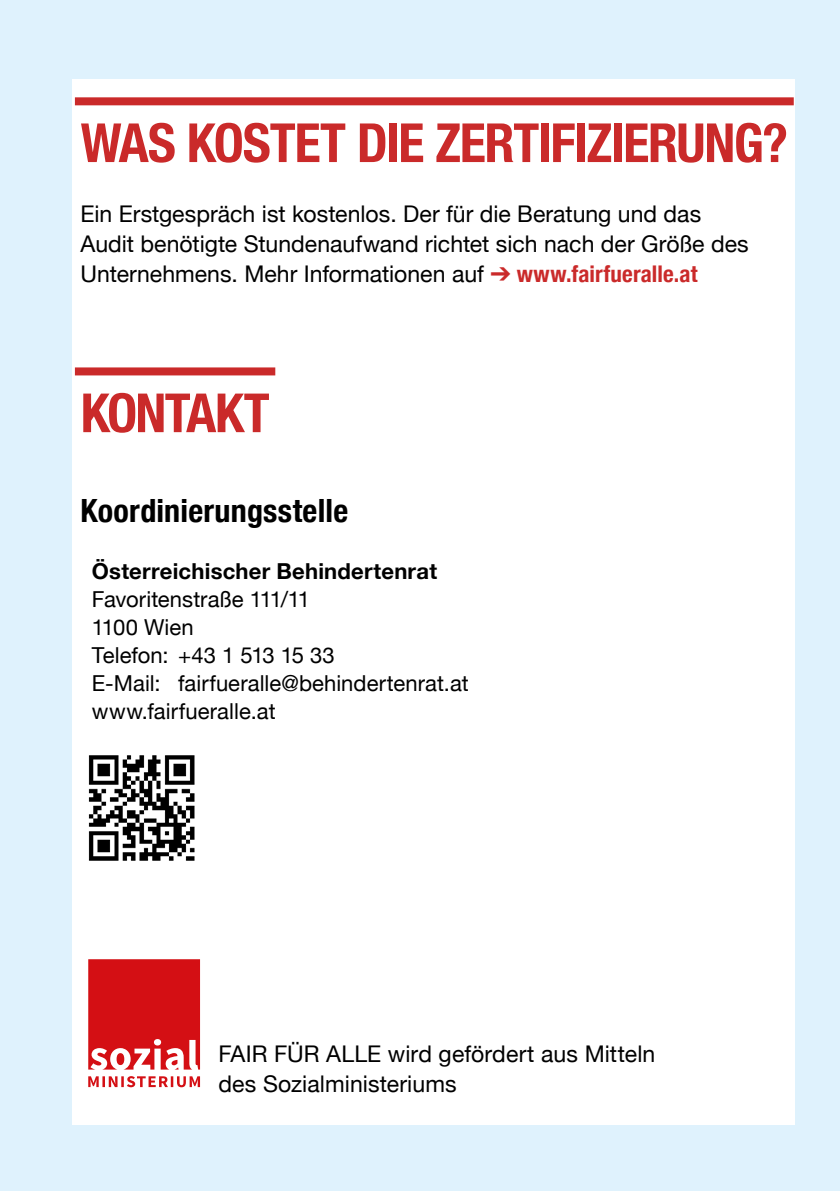
<style>
.page{position:relative;width:840px;height:1191px;background:#fff}
.page>*{position:absolute;margin:0;border:0;box-sizing:border-box;transform-origin:0 0}
.t1{font:700 condensed 54px "Helvetica Neue";letter-spacing:-.025em;color:#ca2a2a}
.t2{font:700 condensed 32px "Helvetica Neue";letter-spacing:.01em;color:#000}
.Copy_normal{font:23px/30px "Helvetica Neue";color:#000}
.Copy_klein{font:22px "Helvetica Neue";letter-spacing:.005em;color:#000}
.Copy_klein-2{font:700 22px "Helvetica Neue";letter-spacing:.01em;color:#000}
.s1{color:#ca2a2a}
.s2{font-weight:700;font-stretch:condensed;color:#ca2a2a}
</style>
<div class="page">
<div style="left:0;top:0;width:839px;height:1191px;background:#dff2fd"></div>
<div style="left:72px;top:79px;width:722px;height:1045px;background:#fff"></div>
<div style="left:75px;top:367px;width:200px;height:8px;background:#ca2a2a"></div>
<div style="left:75px;top:97px;width:718px;height:8px;background:#ca2a2a"></div>
<img style="left:88px;top:755px;width:107px;height:106px">
<svg style="left:88px;top:959px;width:112px;height:128px"></svg>
<h1 class="t1" style="left:81px;top:98px;width:708px">WAS KOSTET DIE ZERTIFIZIERUNG?</h1>
<p class="Copy_normal" style="left:81px;top:200px;width:669px">Ein Erstgespräch ist kostenlos. Der für die Beratung und das<br>Audit benötigte Stundenaufwand richtet sich nach der Größe des<br>Unternehmens. Mehr Informationen auf <span class="s1">➔</span> <span class="s2">www.fairfueralle.at</span></p>
<h1 class="t1" style="left:81px;top:368px;width:190px">KONTAKT</h1>
<h2 class="t2" style="left:81px;top:484px;width:269px">Koordinierungsstelle</h2>
<p class="Copy_klein-2" style="left:92px;top:554px;width:346px">Österreichischer Behindertenrat</p>
<p class="Copy_klein" style="left:92px;top:583px;width:219px">Favoritenstraße 111/11</p>
<p class="Copy_klein" style="left:92px;top:611px;width:103px">1100 Wien</p>
<p class="Copy_klein" style="left:92px;top:639px;width:244px">Telefon: +43 1 513 15 33</p>
<p class="Copy_klein" style="left:92px;top:667px;width:378px">E-Mail: fairfueralle@behindertenrat.at</p>
<p class="Copy_klein" style="left:92px;top:695px;width:185px">www.fairfueralle.at</p>
<p class="Copy_normal" style="left:218px;top:1040px;width:438px">FAIR FÜR ALLE wird gefördert aus Mitteln des Sozialministeriums</p>
</div>
